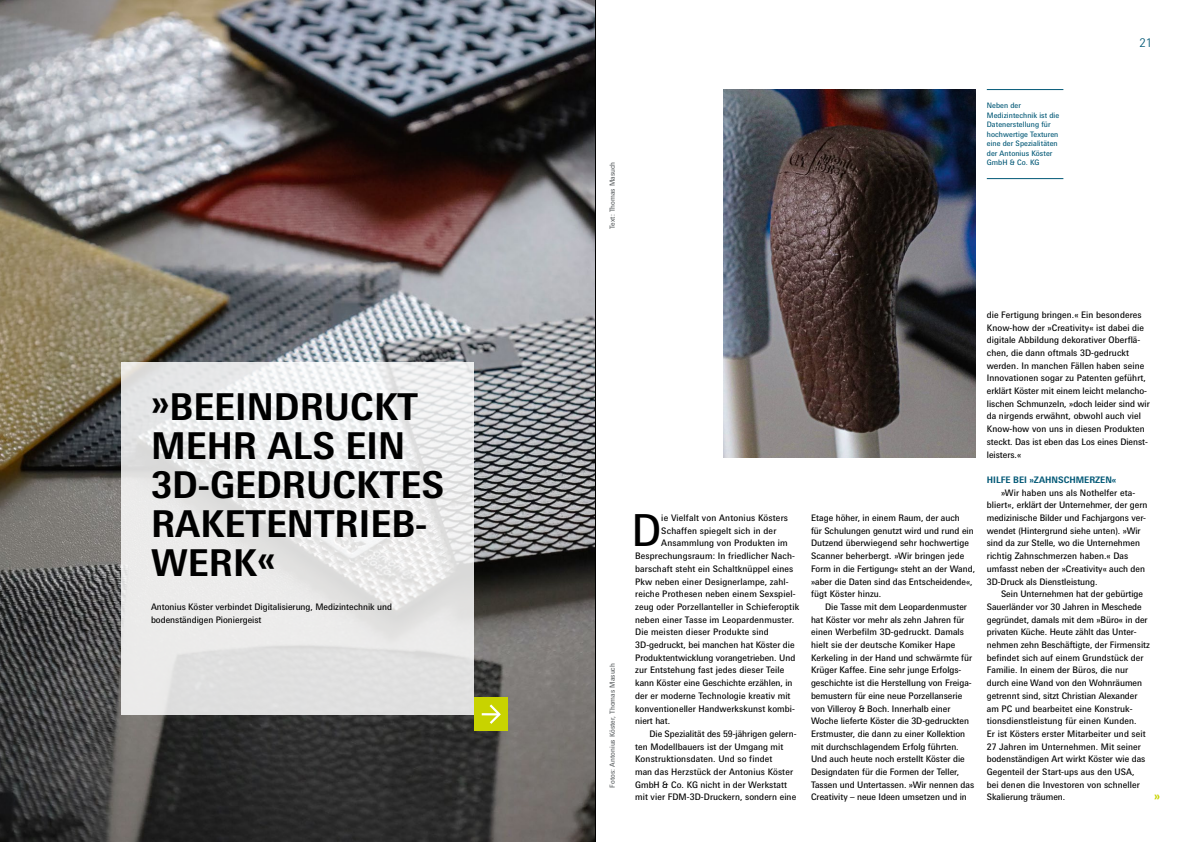
<style>
.page{position:relative;width:1191px;height:842px;background:#fff}
.page>*{position:absolute;margin:0;border:0;box-sizing:border-box;transform-origin:0 0}
.t1{font:44.1px "Messe Univers";color:#000}
.t2{font:700 37px/39px "Messe Univers";color:#000}
.t3{font:300 12px "Messe Univers";color:#025876}
.t4{font:700 12px "Messe Univers";color:#c8d300}
.t5{font:9px/12.7px "Messe Univers";color:#000}
.t6{font:9px "Messe Univers";letter-spacing:.02em;color:#000}
.t7{font:700 9px "Messe Univers";color:#025876}
.t8{font:7.5px/9.5px "Messe Univers";letter-spacing:.01em;color:#025876}
.t9{font:7px "Messe Univers";letter-spacing:.01em;color:#5c6062}
</style>
<div class="page">
<img style="left:0;top:0;width:595px;height:842px">
<img style="left:723px;top:89px;width:252px;height:368px">
<hr style="left:986px;top:178px;width:77px;height:1px;background:#025876">
<hr style="left:986px;top:89px;width:77px;height:1px;background:#025876">
<svg style="left:121px;top:362px;width:353px;height:352px;fill:#eaeaea"></svg>
<div style="left:474px;top:697px;width:33px;height:34px;background:#c8d300"></div>
<svg style="left:482px;top:704px;width:19px;height:20px"></svg>
<hr style="left:595px;top:0;width:1px;height:842px;background:#000">
<h2 class="t2" style="left:151px;top:386px;width:294px">»BEEINDRUCKT<br>MEHR ALS EIN<br>3D-GEDRUCKTES<br>RAKETENTRIEB-<br>WERK«</h2>
<p class="t5" style="left:151px;top:600px;width:242px">Antonius Köster verbindet Digitalisierung, Medizintechnik und bodenständigen Pioniergeist</p>
<p class="t9" style="left:608px;top:229px;width:69px;rotate:-90deg">Text: Thomas Masuch</p>
<p class="t8" style="left:986px;top:101px;width:74px">Neben der<br>Medizintechnik ist die<br>Datenerstellung für hochwertige Texturen eine der Spezialitäten der Antonius Köster<br>GmbH &amp; Co. KG</p>
<h3 class="t3" style="left:1139px;top:35px;width:13px">21</h3>
<p class="t9" style="left:608px;top:788px;width:126px;rotate:-90deg">Fotos: Antonius Köster, Thomas Masuch</p>
<p class="t5" style="left:986px;top:308px;width:165px">die Fertigung bringen.« Ein besonderes Know-how der »Creativity« ist dabei die digitale Abbildung dekorativer Oberflä&shy;chen, die dann oftmals 3D-gedruckt werden. In manchen Fällen haben seine Innovationen sogar zu Patenten geführt, erklärt Köster mit einem leicht melancho&shy;lischen Schmunzeln, »doch leider sind wir da nirgends erwähnt, obwohl auch viel Know-how von uns in diesen Produkten steckt. Das ist eben das Los eines Dienst&shy;leisters.«</p>
<p class="t7" style="left:986px;top:474px;width:131px">HILFE BEI »ZAHNSCHMERZEN«</p>
<p class="t5" style="left:986px;top:486px;width:162px;text-indent:14px">»Wir haben uns als Nothelfer eta&shy;bliert«, erklärt der Unternehmer, der gern medizinische Bilder und Fachjargons ver&shy;wendet (Hintergrund siehe unten). »Wir sind da zur Stelle, wo die Unternehmen richtig Zahnschmerzen haben.« Das umfasst neben der »Creativity« auch den 3D-Druck als Dienstleistung.</p>
<p class="t5" style="left:986px;top:587px;width:165px;text-indent:14px">Sein Unternehmen hat der gebürtige Sauerländer vor 30 Jahren in Meschede gegründet, damals mit dem »Büro« in der privaten Küche. Heute zählt das Unter&shy;nehmen zehn Beschäftigte, der Firmensitz befindet sich auf einem Grundstück der Familie. In einem der Büros, die nur durch eine Wand von den Wohnräumen getrennt sind, sitzt Christian Alexander am PC und bearbeitet eine Konstruk&shy;tionsdienstleistung für einen Kunden.<br>Er ist Kösters erster Mitarbeiter und seit 27 Jahren im Unternehmen. Mit seiner bodenständigen Art wirkt Köster wie das Gegenteil der Start-ups aus den USA,<br>bei denen die Investoren von schneller Skalierung träumen.</p>
<h1 class="t1" style="left:631px;top:503px;width:31px">D</h1>
<p class="t6" style="left:661px;top:512px;width:128px">ie Vielfalt von Antonius Kösters</p>
<p class="t5" style="left:811px;top:511px;width:166px">Etage höher, in einem Raum, der auch<br>für Schulungen genutzt wird und rund ein Dutzend überwiegend sehr hochwertige Scanner beherbergt. »Wir bringen jede Form in die Fertigung« steht an der Wand, »aber die Daten sind das Entscheidende«, fügt Köster hinzu.</p>
<p class="t5" style="left:811px;top:600px;width:165px;text-indent:14px">Die Tasse mit dem Leopardenmuster hat Köster vor mehr als zehn Jahren für einen Werbefilm 3D-gedruckt. Damals hielt sie der deutsche Komiker Hape Kerkeling in der Hand und schwärmte für Krüger Kaffee. Eine sehr junge Erfolgs&shy;geschichte ist die Herstellung von Freiga&shy;bemustern für eine neue Porzellanserie von Villeroy &amp; Boch. Innerhalb einer Woche lieferte Köster die 3D-gedruckten Erstmuster, die dann zu einer Kollektion mit durchschlagendem Erfolg führten.<br>Und auch heute noch erstellt Köster die Designdaten für die Formen der Teller, Tassen und Untertassen. »Wir nennen das Creativity – neue Ideen umsetzen und in</p>
<p class="t6" style="left:661px;top:525px;width:117px">Schaffen spiegelt sich in der</p>
<p class="t5" style="left:661px;top:537px;width:128px">Ansammlung von Produkten im</p>
<p class="t5" style="left:635px;top:549px;width:161px">Besprechungsraum: In friedlicher Nach-</p>
<p class="t5" style="left:635px;top:562px;width:160px">barschaft steht ein Schaltknüppel eines</p>
<p class="t5" style="left:635px;top:575px;width:154px">Pkw neben einer Designerlampe, zahl-</p>
<p class="t5" style="left:635px;top:587px;width:162px">reiche Prothesen neben einem Sexspiel-</p>
<p class="t5" style="left:635px;top:600px;width:165px">zeug oder Porzellanteller in Schieferoptik</p>
<p class="t5" style="left:635px;top:613px;width:161px">neben einer Tasse im Leopardenmuster.</p>
<p class="t6" style="left:635px;top:627px;width:135px">Die meisten dieser Produkte sind</p>
<p class="t5" style="left:635px;top:638px;width:161px">3D-gedruckt, bei manchen hat Köster die</p>
<p class="t5" style="left:635px;top:651px;width:162px">Produktentwicklung vorangetrieben. Und</p>
<p class="t5" style="left:635px;top:664px;width:151px">zur Entstehung fast jedes dieser Teile</p>
<p class="t5" style="left:635px;top:676px;width:159px">kann Köster eine Geschichte erzählen, in</p>
<p class="t5" style="left:635px;top:689px;width:157px">der er moderne Technologie kreativ mit</p>
<p class="t5" style="left:635px;top:702px;width:161px">konventioneller Handwerkskunst kombi-</p>
<p class="t5" style="left:635px;top:714px;width:36px">niert hat.</p>
<p class="t5" style="left:649px;top:727px;width:149px">Die Spezialität des 59-jährigen gelern-</p>
<p class="t5" style="left:635px;top:740px;width:150px">ten Modellbauers ist der Umgang mit</p>
<p class="t5" style="left:635px;top:753px;width:139px">Konstruktionsdaten. Und so findet</p>
<p class="t5" style="left:635px;top:765px;width:159px">man das Herzstück der Antonius Köster</p>
<p class="t5" style="left:635px;top:778px;width:153px">GmbH &amp; Co. KG nicht in der Werkstatt</p>
<p class="t5" style="left:635px;top:791px;width:162px">mit vier FDM-3D-Druckern, sondern eine</p>
<h3 class="t4" style="left:1154px;top:789px;width:7px">»</h3>
</div>
